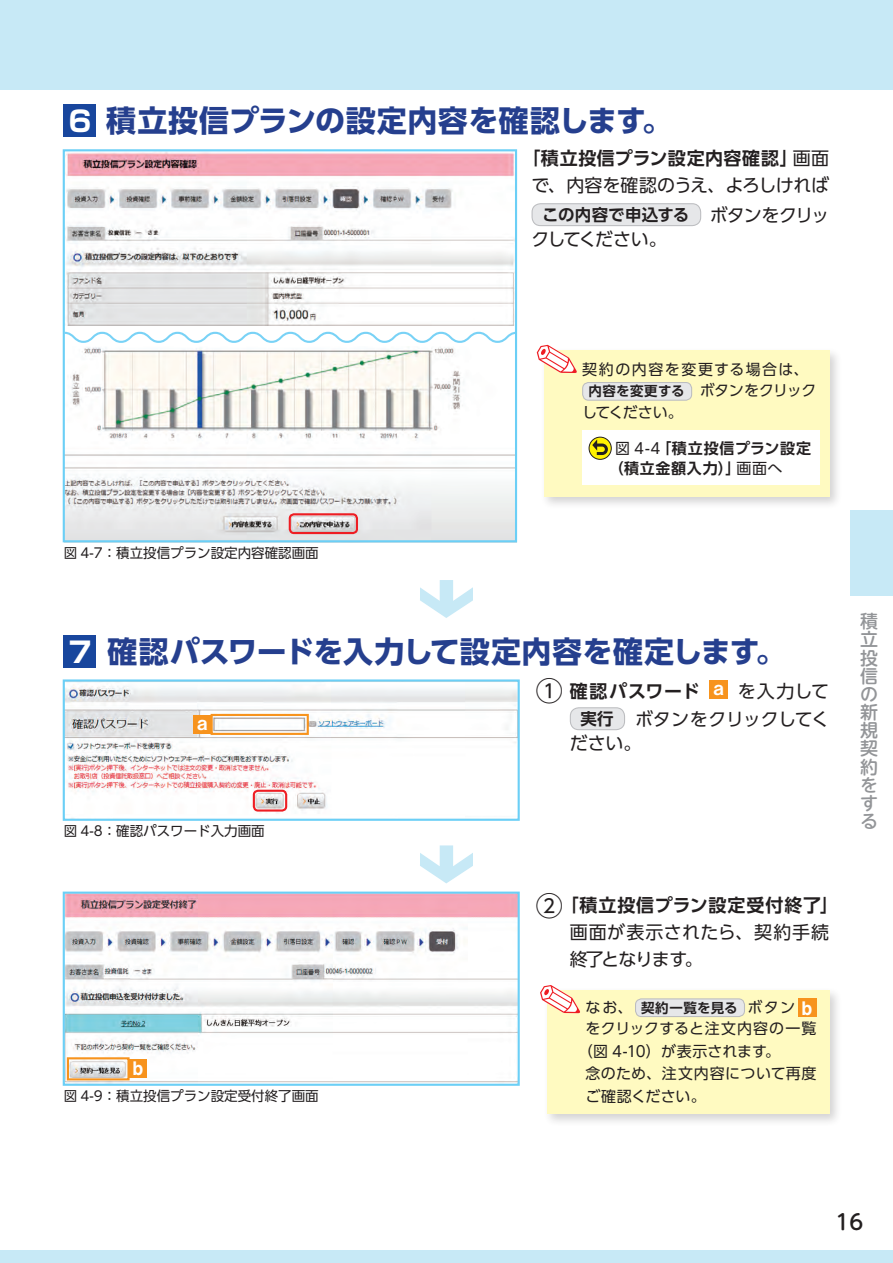
<style>
.page{position:relative;width:893px;height:1263px;background:#fff}
.page>*{position:absolute;margin:0;border:0;box-sizing:border-box;transform-origin:0 0}
.t1{font:700 30px "UD Shin Go Pro";letter-spacing:.01em;color:#253f8e}
.t2{font:500 21px "UD Shin M Go Pro";color:#231f20}
.t3{font:18.6px "Midashi Go Pro MB31";color:#fff}
.t4{font:700 18px "UD Shin Go Pro De";letter-spacing:.035em;color:#231f20}
.t5{font:18px/24.5px "UD Shin Go Pro";letter-spacing:-.02em;color:#231f20}
.t6{font:18px/27px "UD Shin Go Pro";letter-spacing:.025em;color:#231f20}
.t7{font:500 18px/18.1px "UD Shin M Go Pro";color:#939598;text-align:justify}
.t8{font:18px "UD Shin Go Pro";letter-spacing:-.085em;color:#231f20}
.t9{font:700 16.5px "UD Shin Go Pro De";letter-spacing:.01em;color:#231f20}
.t10{font:700 15px/20px "UD Shin Go Pro De";letter-spacing:.05em;color:#231f20}
.t11{font:15px "UD Shin Go Pro";letter-spacing:.02em;color:#231f20}
.t12{font:15px "UD Shin Go Pro";letter-spacing:.04em;color:#231f20}
.t13{font:15px "UD Shin Go Pro";letter-spacing:-.01em;color:#231f20}
.t14{font:15px "UD Shin Go Pro";letter-spacing:.095em;color:#231f20}
.t15{font:15px "UD Shin Go Pro";letter-spacing:-.035em;color:#231f20}
.t16{font:15px "UD Shin Go Pro";color:#231f20}
.t17{font:13.5px "UD Shin Go Pro";color:#231f20}
.t18{font:700 13.5px "UD Shin Go Pro De";letter-spacing:.025em;color:#231f20}
.s1{font-family:"Shin Go Pro";font-size:28.5px;color:#fff}
.s2{font-family:"UD Shin Go Pro";font-weight:400}
.s3{font-family:"UD Shin Go Pro";font-weight:400;font-size:18px}
.s4{font-family:"UD Shin Go Pro De";font-weight:700;font-size:13.5px}
.s5{font-family:"UD Shin Go Pro";font-weight:400;font-size:27px}
.s6{font-family:"Midashi Go Pro MB31";font-weight:400;font-size:18.6px;color:#fff}
.s7{font-family:"UD Shin Go Pro De";font-weight:700;font-size:16.5px}
.s8{font-family:"UD Shin Go Pro";font-weight:400;font-size:15px}
</style>
<div class="page">
<div style="left:0;top:1250px;width:893px;height:13px;background:#c7e9f6"></div>
<div style="left:0;top:0;width:893px;height:89px;background:#c7e9f6"></div>
<div style="left:850px;top:510px;width:43px;height:85px;background:#c7e9f6"></div>
<div style="left:64px;top:104px;width:32px;height:33px;background:#18469d"></div>
<div style="left:532px;top:204px;width:169px;height:22px;background:#e6e7e9;border-radius:9px"></div>
<div style="left:531px;top:203px;width:170px;height:23px;border:1px solid #bcbdc0;border-radius:9px"></div>
<div style="left:64px;top:635px;width:32px;height:33px;background:#18469d"></div>
<div style="left:709px;top:680px;width:19px;height:19px;background:#f7931d"></div>
<div style="left:570px;top:708px;width:55px;height:22px;background:#e6e7e9;border-radius:9px"></div>
<div style="left:570px;top:707px;width:55px;height:23px;border:1px solid #bcbdc0;border-radius:9px"></div>
<img style="left:66px;top:682px;width:451px;height:130px">
<div style="left:63px;top:679px;width:457px;height:142px;border:2px solid #6bcff6"></div>
<img style="left:66px;top:894px;width:451px;height:189px">
<div style="left:63px;top:891px;width:457px;height:195px;border:2px solid #6bcff6"></div>
<div style="left:543px;top:987px;width:299px;height:140px;background:#231f20;opacity:.2"></div>
<div style="left:547px;top:991px;width:282px;height:123px;background:#fffac1"></div>
<div style="left:635px;top:999px;width:109px;height:17px;background:#e6e7e9;border-radius:6px"></div>
<div style="left:635px;top:998px;width:110px;height:19px;border:1px solid #bcbdc0;border-radius:6px"></div>
<div style="left:798px;top:998px;width:18px;height:19px;background:#f7931d"></div>
<svg style="left:540px;top:985px;width:40px;height:28px"></svg>
<svg style="left:420px;top:580px;width:53px;height:38px"></svg>
<svg style="left:420px;top:845px;width:53px;height:38px"></svg>
<div style="left:193px;top:715px;width:19px;height:19px;background:#f7931d"></div>
<div style="left:129px;top:1059px;width:18px;height:19px;background:#f7931d"></div>
<div style="left:211px;top:714px;width:98px;height:21px;border:2px solid #f7931d"></div>
<div style="left:67px;top:1057px;width:63px;height:23px;border:2px solid #f7931d"></div>
<img style="left:66px;top:152px;width:448px;height:174px">
<img style="left:66px;top:347px;width:448px;height:192px">
<div style="left:540px;top:347px;width:302px;height:163px;background:#231f20;opacity:.2"></div>
<div style="left:544px;top:351px;width:285px;height:146px;background:#fffac1"></div>
<div style="left:583px;top:382px;width:109px;height:18px;background:#e6e7e9;border-radius:6px"></div>
<div style="left:582px;top:382px;width:110px;height:19px;border:1px solid #bcbdc0;border-radius:6px"></div>
<svg style="left:537px;top:345px;width:40px;height:28px"></svg>
<div style="left:582px;top:431px;width:238px;height:54px;background:#fff"></div>
<svg style="left:589px;top:437px;width:22px;height:22px"></svg>
<div style="left:589px;top:437px;width:23px;height:23px;border:1px solid #231f20;border-radius:50%"></div>
<svg style="left:592px;top:439px;width:16px;height:16px"></svg>
<div style="left:289px;top:513px;width:69px;height:21px;border:2px solid #ee1d23;border-radius:4px"></div>
<div style="left:253px;top:790px;width:34px;height:21px;border:2px solid #ee1d23;border-radius:4px"></div>
<svg style="left:62px;top:331px;width:456px;height:13px"></svg>
<div style="left:63px;top:149px;width:454px;height:393px;border:2px solid #6bcff6"></div>
<h1 class="t1" style="left:68px;top:96px;width:605px"><span class="s1">6</span> 積立投信プランの設定内容を確認します。</h1>
<h3 class="t4" style="left:522px;top:144px;width:308px">「積立投信プラン設定内容確認」<span class="s2">画面</span></h3>
<h3 class="t5" style="left:531px;top:172px;width:299px">で、内容を確認のうえ、よろしければ</h3>
<p class="t9" style="left:542px;top:201px;width:288px">この内容で申込する <span class="s3">ボタンをクリッ</span></p>
<h3 class="t8" style="left:531px;top:225px;width:137px">クしてください。</h3>
<p class="t17" style="left:64px;top:542px;width:256px">図 4-7：積立投信プラン設定内容確認画面</p>
<p class="t14" style="left:582px;top:357px;width:236px">契約の内容を変更する場合は、　</p>
<p class="t15" style="left:588px;top:378px;width:230px"><span class="s4">内容を変更する</span> ボタンをクリック</p>
<p class="t11" style="left:582px;top:400px;width:102px">してください。</p>
<p class="t10" style="left:609px;top:438px;width:204px;text-indent:6px"><span class="s2">図 4-4</span>「積立投信プラン設定（積立金額入力）」<span class="s2">画面へ</span></p>
<h1 class="t1" style="left:68px;top:627px;width:719px"><span class="s1">7</span> 確認パスワードを入力して設定内容を確定します。</h1>
<h3 class="t4" style="left:536px;top:676px;width:295px"><span class="s5">①</span> 確認パスワード <span class="s6">a</span> <span class="s2">を入力して</span></h3>
<h3 class="t5" style="left:570px;top:706px;width:261px;text-indent:11px"><span class="s7">実行</span> ボタンをクリックしてください。</h3>
<h3 class="t3" style="left:197px;top:708px;width:12px">a</h3>
<p class="t17" style="left:64px;top:820px;width:202px">図 4-8：確認パスワード入力画面</p>
<h3 class="t3" style="left:133px;top:1053px;width:12px">b</h3>
<p class="t17" style="left:64px;top:1085px;width:256px">図 4-9：積立投信プラン設定受付終了画面</p>
<h3 class="t4" style="left:536px;top:891px;width:304px"><span class="s5">②</span>「積立投信プラン設定受付終了」</h3>
<h3 class="t6" style="left:570px;top:918px;width:261px">画面が表示されたら、契約手続終了となります。</h3>
<p class="t18" style="left:585px;top:997px;width:228px"><span class="s8">なお、</span> 契約一覧を見る <span class="s8">ボタン</span> <span class="s6">b</span></p>
<p class="t12" style="left:585px;top:1016px;width:232px">をクリックすると注文内容の一覧</p>
<p class="t13" style="left:578px;top:1039px;width:204px">（図 4-10）が表示されます。</p>
<p class="t11" style="left:585px;top:1061px;width:232px">念のため、注文内容について再度</p>
<p class="t16" style="left:585px;top:1084px;width:122px">ご確認ください。</p>
<h3 class="t7" style="left:860px;top:611px;width:19px">積立投信の新規契約をする</h3>
<h2 class="t2" style="left:835px;top:1204px;width:29px">16</h2>
</div>
